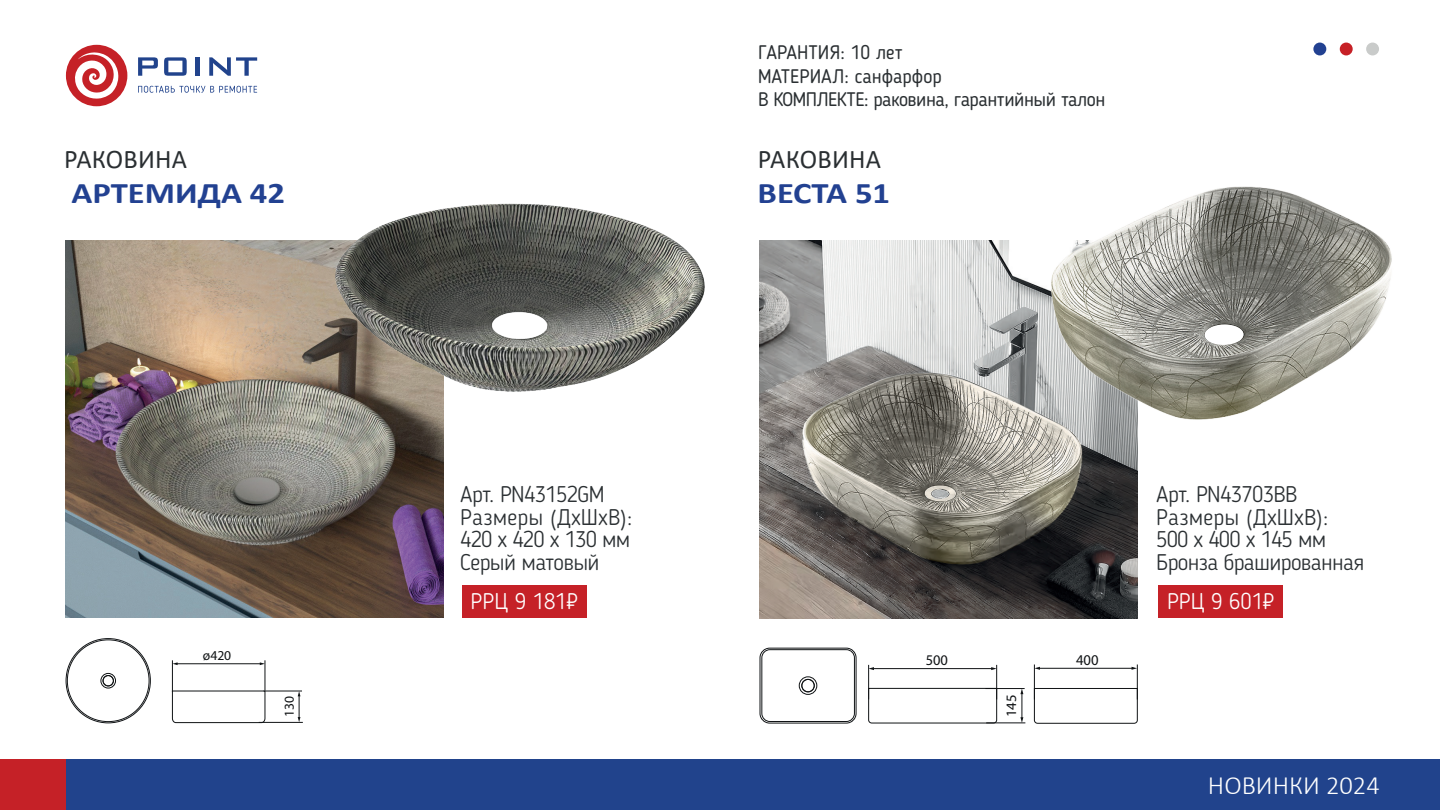
<style>
.page{position:relative;width:1440px;height:810px;background:#fff}
.page>*{position:absolute;margin:0;border:0;box-sizing:border-box;transform-origin:0 0}
.t1{font:700 30px "Calibri";color:#224191;scale:1.15 1}
.t2{font:27px "Calibri";letter-spacing:.01em;color:#2a2f32}
.t3{font:300 26.55px "Calibri";color:#fff}
.t4{font:300 22.5px/22.5px "Blogger Sans";letter-spacing:-.025em;color:#2a2f32}
.t5{font:300 22.5px "Blogger Sans";color:#fff}
.t6{font:19.5px/23.4px "Blogger Sans";letter-spacing:-.025em;color:#2a2f32}
.t7{font:15px "Myriad Pro";color:#101315}
.t8{font:14.85px "Myriad Pro";color:#101315}
.t9{font:14.4px "Myriad Pro";color:#101315}
.t10{font:13.65px "Myriad Pro";color:#101315}
</style>
<div class="page">
<div style="left:101px;top:673px;width:15px;height:15px;border:1px solid #101315;border-radius:50%"></div>
<div style="left:103px;top:675px;width:11px;height:11px;border:1px solid #101315;border-radius:50%"></div>
<div style="left:67px;top:639px;width:82px;height:83px;border:1px solid #101315;border-radius:50%"></div>
<svg style="left:172px;top:690px;width:94px;height:33px"></svg>
<hr style="left:265px;top:660px;width:1px;height:30px;background:#101315">
<hr style="left:172px;top:660px;width:1px;height:32px;background:#101315">
<hr style="left:177px;top:663px;width:84px;height:1px;background:#101315">
<svg style="left:260px;top:662px;width:5px;height:3px"></svg>
<svg style="left:172px;top:662px;width:6px;height:3px"></svg>
<svg style="left:298px;top:692px;width:2px;height:30px"></svg>
<hr style="left:264px;top:691px;width:38px;height:1px;background:#101315">
<hr style="left:259px;top:722px;width:44px;height:1px;background:#101315">
<div style="left:66px;top:760px;width:1374px;height:50px;background:#21438c"></div>
<div style="left:0;top:760px;width:66px;height:50px;background:#c52127"></div>
<svg style="left:138px;top:57px;width:20px;height:19px"></svg>
<svg style="left:164px;top:57px;width:23px;height:19px"></svg>
<hr style="left:196px;top:57px;width:4px;height:19px;background:#21438c">
<svg style="left:209px;top:57px;width:48px;height:19px"></svg>
<div style="left:66px;top:45px;width:61px;height:61px;background:#c52127;border-radius:50%"></div>
<svg style="left:74px;top:52px;width:44px;height:47px"></svg>
<svg style="left:138px;top:86px;width:119px;height:7px"></svg>
<hr style="left:996px;top:665px;width:1px;height:34px;background:#101315">
<hr style="left:868px;top:665px;width:1px;height:34px;background:#101315">
<hr style="left:873px;top:668px;width:119px;height:1px;background:#101315">
<svg style="left:991px;top:667px;width:6px;height:3px"></svg>
<svg style="left:868px;top:667px;width:6px;height:3px"></svg>
<svg style="left:1020px;top:689px;width:3px;height:34px"></svg>
<hr style="left:985px;top:688px;width:40px;height:1px;background:#101315">
<hr style="left:986px;top:723px;width:39px;height:1px;background:#101315">
<svg style="left:868px;top:688px;width:129px;height:35px"></svg>
<hr style="left:1137px;top:665px;width:1px;height:35px;background:#101315">
<hr style="left:1034px;top:665px;width:1px;height:35px;background:#101315">
<hr style="left:1039px;top:668px;width:94px;height:1px;background:#101315">
<svg style="left:1132px;top:667px;width:5px;height:3px"></svg>
<svg style="left:1034px;top:667px;width:6px;height:3px"></svg>
<svg style="left:1034px;top:688px;width:104px;height:36px"></svg>
<div style="left:799px;top:677px;width:18px;height:18px;border:1px solid #101315;border-radius:50%"></div>
<div style="left:802px;top:679px;width:12px;height:13px;border:1px solid #101315;border-radius:50%"></div>
<div style="left:760px;top:648px;width:96px;height:75px;border:1px solid #101315;border-radius:10px"></div>
<div style="left:762px;top:649px;width:93px;height:73px;border:1px solid #101315;border-radius:8px"></div>
<img style="left:66px;top:240px;width:377px;height:378px">
<div style="left:1313px;top:43px;width:13px;height:12px;background:#224191;border-radius:50%"></div>
<div style="left:1340px;top:43px;width:13px;height:12px;background:#c62026;border-radius:50%"></div>
<div style="left:1366px;top:43px;width:13px;height:12px;background:#c9cbca;border-radius:50%"></div>
<img style="left:760px;top:240px;width:378px;height:378px">
<img style="left:968px;top:47px;width:424px;height:480px">
<div style="left:462px;top:585px;width:125px;height:33px;background:#c52127"></div>
<div style="left:1158px;top:585px;width:124px;height:33px;background:#c52127"></div>
<div style="left:1204px;top:324px;width:39px;height:21px;background:#fff;border-radius:50%"></div>
<img style="left:331px;top:203px;width:374px;height:201px">
<p class="t6" style="left:758px;top:41px;width:349px">ГАРАНТИЯ: 10 лет<br>МАТЕРИАЛ: санфарфор<br>В КОМПЛЕКТЕ: раковина, гарантийный талон</p>
<p class="t2" style="left:64px;top:140px;width:125px">РАКОВИНА</p>
<h1 class="t1" style="left:72px;top:172px;width:187px">АРТЕМИДА 42</h1>
<p class="t2" style="left:758px;top:140px;width:125px">РАКОВИНА</p>
<h1 class="t1" style="left:758px;top:172px;width:117px">ВЕСТА 51</h1>
<p class="t4" style="left:460px;top:483px;width:173px">Арт. PN43152GM<br>Размеры (ДхШхВ):<br>420 х 420 х 130 мм<br>Серый матовый</p>
<p class="t4" style="left:1156px;top:483px;width:210px">Арт. PN43703BB<br>Размеры (ДхШхВ):<br>500 х 400 х 145 мм<br>Бронза брашированная</p>
<p class="t5" style="left:471px;top:588px;width:109px">РРЦ 9 181₽</p>
<p class="t5" style="left:1167px;top:588px;width:109px">РРЦ 9 601₽</p>
<p class="t10" style="left:203px;top:647px;width:30px">ø420</p>
<p class="t8" style="left:926px;top:651px;width:24px">500</p>
<p class="t7" style="left:1076px;top:650px;width:24px">400</p>
<p class="t10" style="left:281px;top:717px;width:22px;rotate:-90deg">130</p>
<p class="t9" style="left:1003px;top:717px;width:24px;rotate:-90deg">145</p>
<p class="t3" style="left:1208px;top:769px;width:173px">НОВИНКИ 2024</p>
</div>
